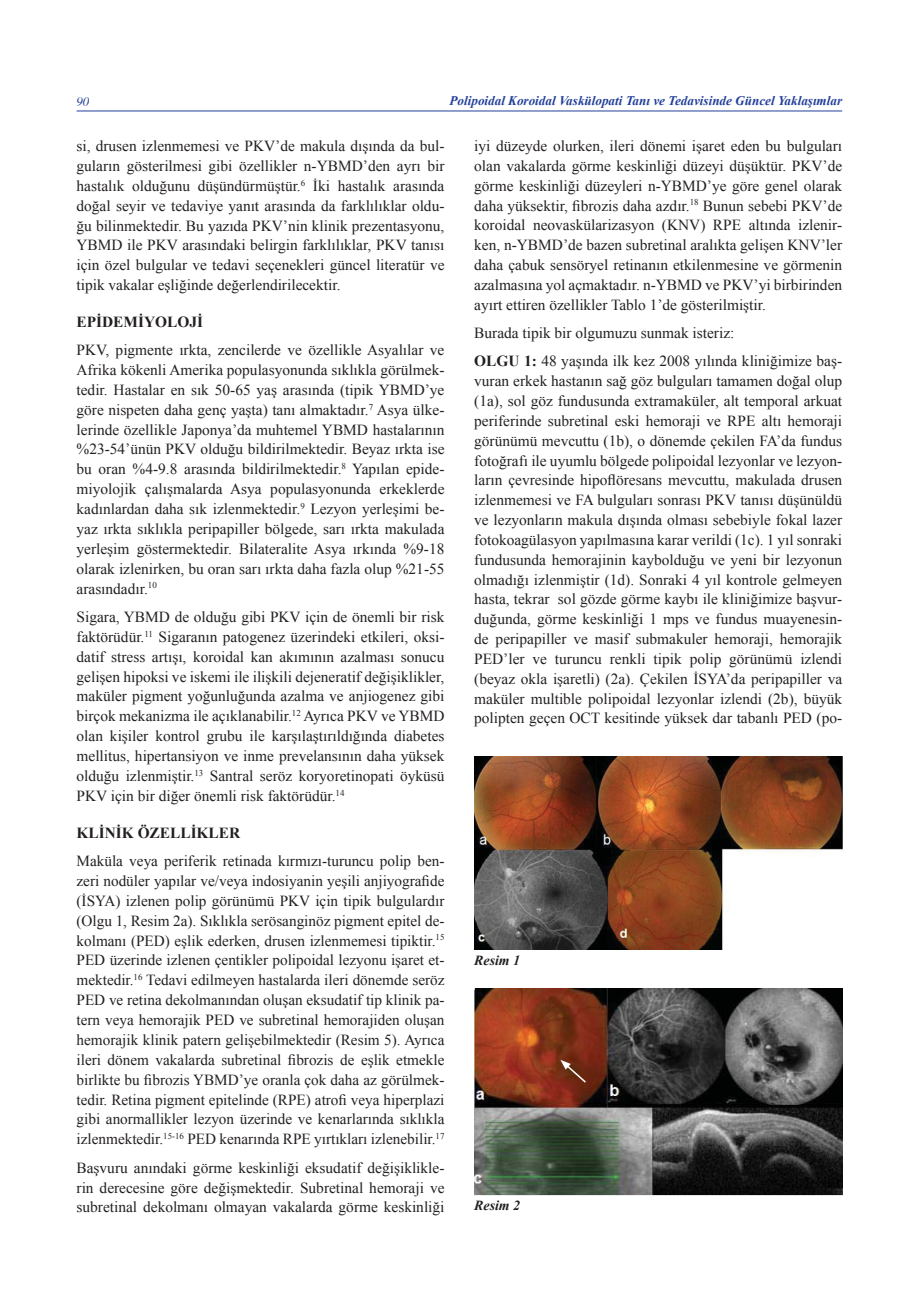
<style>
.page{position:relative;width:906px;height:1289px;background:#fff}
.page>*{position:absolute;margin:0;border:0;box-sizing:border-box;transform-origin:0 0}
.t1{font:15.3px/19.8px "Times New Roman";color:#231f20;text-align:justify}
.t2{font:700 15.3px "Times New Roman";color:#231f20}
.t3{font:italic 700 13.8px "Times New Roman";color:#231f20}
.t4{font:italic 700 13.2px "Times New Roman";color:#223f9a}
.t5{font:italic 12.75px "Times";color:#223f9a}
.s1{font-weight:700}
</style>
<div class="page">
<hr style="left:77px;top:111px;width:765px;height:1px;background:#223f9a">
<img style="left:474px;top:756px;width:368px;height:193px">
<img style="left:474px;top:988px;width:368px;height:207px">
<svg style="left:560px;top:1059px;width:27px;height:25px"></svg>
<p class="t5" style="left:77px;top:97px;width:14px">90</p>
<p class="t4" style="left:449px;top:94px;width:394px">Polipoidal Koroidal Vaskülopati Tanı ve Tedavisinde Güncel Yaklaşımlar</p>
<p class="t1" style="left:77px;top:136px;width:369px">si, drusen izlenmemesi ve PKV’de makula dışında da bul&shy;guların gösterilmesi gibi özellikler n-YBMD’den ayrı bir hastalık olduğunu düşündürmüştür.<sup>6</sup> İki hastalık arasında doğal seyir ve tedaviye yanıt arasında da farklılıklar oldu&shy;ğu bilinmektedir. Bu yazıda PKV’nin klinik prezentasyonu, YBMD ile PKV arasındaki belirgin farklılıklar, PKV tanısı için özel bulgular ve tedavi seçenekleri güncel literatür ve tipik vakalar eşliğinde değerlendirilecektir.</p>
<p class="t2" style="left:77px;top:313px;width:128px">EPİDEMİYOLOJİ</p>
<p class="t1" style="left:77px;top:340px;width:369px">PKV, pigmente ırkta, zencilerde ve özellikle Asyalılar ve Afrika kökenli Amerika populasyonunda sıklıkla görülmek&shy;tedir. Hastalar en sık 50-65 yaş arasında (tipik YBMD’ye göre nispeten daha genç yaşta) tanı almaktadır.<sup>7</sup> Asya ülke&shy;lerinde özellikle Japonya’da muhtemel YBMD hastalarının %23-54’ünün PKV olduğu bildirilmektedir. Beyaz ırkta ise bu oran %4-9.8 arasında bildirilmektedir.<sup>8</sup> Yapılan epide&shy;miyolojik çalışmalarda Asya populasyonunda erkeklerde kadınlardan daha sık izlenmektedir.<sup>9</sup> Lezyon yerleşimi be&shy;yaz ırkta sıklıkla peripapiller bölgede, sarı ırkta makulada yerleşim göstermektedir. Bilateralite Asya ırkında %9-18 olarak izlenirken, bu oran sarı ırkta daha fazla olup %21-55 arasındadır.<sup>10</sup></p>
<p class="t1" style="left:77px;top:607px;width:369px">Sigara, YBMD de olduğu gibi PKV için de önemli bir risk faktörüdür.<sup>11</sup> Sigaranın patogenez üzerindeki etkileri, oksi&shy;datif stress artışı, koroidal kan akımının azalması sonucu gelişen hipoksi ve iskemi ile ilişkili dejeneratif değişiklikler, maküler pigment yoğunluğunda azalma ve anjiogenez gibi birçok mekanizma ile açıklanabilir.<sup>12</sup> Ayrıca PKV ve YBMD olan kişiler kontrol grubu ile karşılaştırıldığında diabetes mellitus, hipertansiyon ve inme prevelansının daha yüksek olduğu izlenmiştir.<sup>13</sup> Santral seröz koryoretinopati öyküsü PKV için bir diğer önemli risk faktörüdür.<sup>14</sup></p>
<p class="t2" style="left:77px;top:824px;width:165px">KLİNİK ÖZELLİKLER</p>
<p class="t1" style="left:77px;top:851px;width:369px">Maküla veya periferik retinada kırmızı-turuncu polip ben&shy;zeri nodüler yapılar ve/veya indosiyanin yeşili anjiyografide (İSYA) izlenen polip görünümü PKV için tipik bulgulardır (Olgu 1, Resim 2a). Sıklıkla serösanginöz pigment epitel de&shy;kolmanı (PED) eşlik ederken, drusen izlenmemesi tipiktir.<sup>15<br></sup>PED üzerinde izlenen çentikler polipoidal lezyonu işaret et&shy;mektedir.<sup>16</sup> Tedavi edilmeyen hastalarda ileri dönemde seröz PED ve retina dekolmanından oluşan eksudatif tip klinik pa&shy;tern veya hemorajik PED ve subretinal hemorajiden oluşan hemorajik klinik patern gelişebilmektedir (Resim 5). Ayrıca ileri dönem vakalarda subretinal fibrozis de eşlik etmekle birlikte bu fibrozis YBMD’ye oranla çok daha az görülmek&shy;tedir. Retina pigment epitelinde (RPE) atrofi veya hiperplazi gibi anormallikler lezyon üzerinde ve kenarlarında sıklıkla izlenmektedir.<sup>15-16</sup> PED kenarında RPE yırtıkları izlenebilir.<sup>17</sup></p>
<p class="t1" style="left:77px;top:1157px;width:369px">Başvuru anındaki görme keskinliği eksudatif değişiklikle&shy;rin derecesine göre değişmektedir. Subretinal hemoraji ve subretinal dekolmanı olmayan vakalarda görme keskinliği</p>
<p class="t1" style="left:474px;top:136px;width:369px">iyi düzeyde olurken, ileri dönemi işaret eden bu bulguları olan vakalarda görme keskinliği düzeyi düşüktür. PKV’de görme keskinliği düzeyleri n-YBMD’ye göre genel olarak daha yüksektir, fibrozis daha azdır.<sup>18</sup> Bunun sebebi PKV’de koroidal neovaskülarizasyon (KNV) RPE altında izlenir&shy;ken, n-YBMD’de bazen subretinal aralıkta gelişen KNV’ler daha çabuk sensöryel retinanın etkilenmesine ve görmenin azalmasına yol açmaktadır. n-YBMD ve PKV’yi birbirinden ayırt ettiren özellikler Tablo 1’de gösterilmiştir.</p>
<p class="t1" style="left:474px;top:319px;width:369px;line-height:28.3px">Burada tipik bir olgumuzu sunmak isteriz:<br><span class="s1">OLGU 1:</span> 48 yaşında ilk kez 2008 yılında kliniğimize baş-</p>
<p class="t1" style="left:474px;top:371px;width:369px">vuran erkek hastanın sağ göz bulguları tamamen doğal olup (1a), sol göz fundusunda extramaküler, alt temporal arkuat periferinde subretinal eski hemoraji ve RPE altı hemoraji görünümü mevcuttu (1b), o dönemde çekilen FA’da fundus fotoğrafı ile uyumlu bölgede polipoidal lezyonlar ve lezyon&shy;ların çevresinde hipoflöresans mevcuttu, makulada drusen izlenmemesi ve FA bulguları sonrası PKV tanısı düşünüldü ve lezyonların makula dışında olması sebebiyle fokal lazer fotokoagülasyon yapılmasına karar verildi (1c). 1 yıl sonraki fundusunda hemorajinin kaybolduğu ve yeni bir lezyonun olmadığı izlenmiştir (1d). Sonraki 4 yıl kontrole gelmeyen hasta, tekrar sol gözde görme kaybı ile kliniğimize başvur&shy;duğunda, görme keskinliği 1 mps ve fundus muayenesin&shy;de peripapiller ve masif submakuler hemoraji, hemorajik PED’ler ve turuncu renkli tipik polip görünümü izlendi (beyaz okla işaretli) (2a). Çekilen İSYA’da peripapiller va maküler multible polipoidal lezyonlar izlendi (2b), büyük polipten geçen OCT kesitinde yüksek dar tabanlı PED (po-</p>
<p class="t3" style="left:474px;top:952px;width:47px">Resim 1</p>
<p class="t3" style="left:474px;top:1197px;width:47px">Resim 2</p>
</div>
